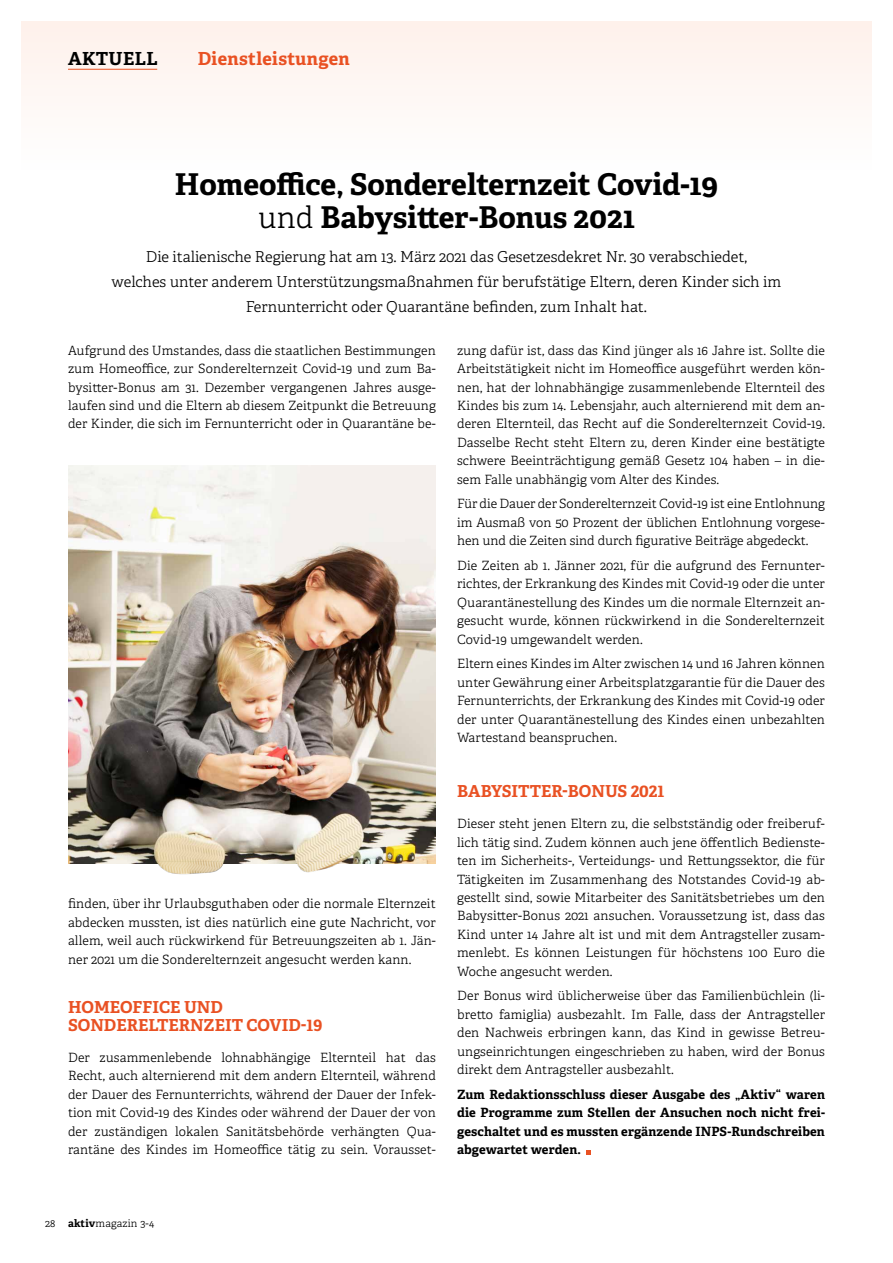
<style>
.page{position:relative;width:893px;height:1263px;background:#fff}
.page>*{position:absolute;margin:0;border:0;box-sizing:border-box;transform-origin:0 0}
.t1{font:700 30px/33px "Adelle";letter-spacing:-.005em;color:#000;text-align:center}
.t2{font:700 18px "Adelle";letter-spacing:.02em;color:#e95123}
.t3{font:700 18px "Adelle";letter-spacing:.02em;color:#000}
.t4{font:700 16.5px/18.5px "Adelle";color:#e95123}
.t5{font:300 15px/24.6px "Adelle";color:#000;text-align:center}
.t6{font:300 12.75px/18.5px "Adelle";letter-spacing:.01em;color:#000;text-align:justify}
.t7{font:700 12.75px/18.5px "Adelle";letter-spacing:.01em;color:#000;text-align:justify}
.t8{font:300 10.5px "Adelle";letter-spacing:.02em;color:#000}
.s1{font-weight:300}
.s2{font-weight:700}
</style>
<div class="page">
<div style="left:21px;top:21px;width:851px;height:149px;background:#fef7f4"></div>
<svg style="left:587px;top:1150px;width:4px;height:4px"></svg>
<img style="left:68px;top:465px;width:368px;height:410px">
<hr style="left:68px;top:69px;width:89px;height:1px;background:#e95123">
<h2 class="t3" style="left:68px;top:47px;width:91px">AKTUELL</h2>
<h2 class="t2" style="left:198px;top:47px;width:154px">Dienstleistungen</h2>
<h1 class="t1" style="left:175px;top:168px;width:545px">Homeoffice, Sonderelternzeit Covid-19 <span class="s1">und</span> Babysitter-Bonus 2021</h1>
<p class="t5" style="left:112px;top:245px;width:671px">Die italienische Regierung hat am 13. März 2021 das Gesetzesdekret Nr. 30 verabschiedet,<br>welches unter anderem Unterstützungsmaßnahmen für berufstätige Eltern, deren Kinder sich im<br>Fernunterricht oder Quarantäne befinden, zum Inhalt hat.</p>
<p class="t6" style="left:68px;top:341px;width:369px">Aufgrund des Umstandes, dass die staatlichen Bestimmungen zum Homeoffice, zur Sonderelternzeit Covid-19 und zum Ba&shy;bysitter-Bonus am 31. Dezember vergangenen Jahres ausge&shy;laufen sind und die Eltern ab diesem Zeitpunkt die Betreuung der Kinder, die sich im Fernunterricht oder in Quarantäne be-</p>
<p class="t6" style="left:457px;top:341px;width:369px">zung dafür ist, dass das Kind jünger als 16 Jahre ist. Sollte die Arbeitstätigkeit nicht im Homeoffice ausgeführt werden kön&shy;nen, hat der lohnabhängige zusammenlebende Elternteil des Kindes bis zum 14. Lebensjahr, auch alternierend mit dem an&shy;deren Elternteil, das Recht auf die Sonderelternzeit Covid-19.<br>Dasselbe Recht steht Eltern zu, deren Kinder eine bestätigte schwere Beeinträchtigung gemäß Gesetz 104 haben – in die&shy;sem Falle unabhängig vom Alter des Kindes.</p>
<p class="t6" style="left:457px;top:495px;width:369px">Für die Dauer der Sonderelternzeit Covid-19 ist eine Entlohnung im Ausmaß von 50 Prozent der üblichen Entlohnung vorgese&shy;hen und die Zeiten sind durch figurative Beiträge abgedeckt.</p>
<p class="t6" style="left:457px;top:556px;width:369px">Die Zeiten ab 1. Jänner 2021, für die aufgrund des Fernunter&shy;richtes, der Erkrankung des Kindes mit Covid-19 oder die unter Quarantänestellung des Kindes um die normale Elternzeit an&shy;gesucht wurde, können rückwirkend in die Sonderelternzeit Covid-19 umgewandelt werden.</p>
<p class="t6" style="left:457px;top:655px;width:369px">Eltern eines Kindes im Alter zwischen 14 und 16 Jahren können unter Gewährung einer Arbeitsplatzgarantie für die Dauer des Fernunterrichts, der Erkrankung des Kindes mit Covid-19 oder der unter Quarantänestellung des Kindes einen unbezahlten Wartestand beanspruchen.</p>
<p class="t6" style="left:68px;top:895px;width:369px">finden, über ihr Urlaubsguthaben oder die normale Elternzeit abdecken mussten, ist dies natürlich eine gute Nachricht, vor allem, weil auch rückwirkend für Betreuungszeiten ab 1. Jän&shy;ner 2021 um die Sonderelternzeit angesucht werden kann.</p>
<p class="t4" style="left:68px;top:998px;width:256px">HOMEOFFICE UND<br>SONDERELTERNZEIT COVID-19</p>
<p class="t6" style="left:68px;top:1048px;width:369px">Der zusammenlebende lohnabhängige Elternteil hat das Recht, auch alternierend mit dem andern Elternteil, während der Dauer des Fernunterrichts, während der Dauer der Infek&shy;tion mit Covid-19 des Kindes oder während der Dauer der von der zuständigen lokalen Sanitätsbehörde verhängten Qua&shy;rantäne des Kindes im Homeoffice tätig zu sein. Vorausset-</p>
<p class="t4" style="left:457px;top:782px;width:209px">BABYSITTER-BONUS 2021</p>
<p class="t6" style="left:457px;top:815px;width:369px">Dieser steht jenen Eltern zu, die selbstständig oder freiberuf&shy;lich tätig sind. Zudem können auch jene öffentlich Bedienste&shy;ten im Sicherheits-, Verteidungs- und Rettungssektor, die für Tätigkeiten im Zusammenhang des Notstandes Covid-19 ab&shy;gestellt sind, sowie Mitarbeiter des Sanitätsbetriebes um den Babysitter-Bonus 2021 ansuchen. Voraussetzung ist, dass das Kind unter 14 Jahre alt ist und mit dem Antragsteller zusam&shy;menlebt. Es können Leistungen für höchstens 100 Euro die Woche angesucht werden.</p>
<p class="t6" style="left:457px;top:987px;width:369px">Der Bonus wird üblicherweise über das Familienbüchlein (li&shy;bretto famiglia) ausbezahlt. Im Falle, dass der Antragsteller den Nachweis erbringen kann, das Kind in gewisse Betreu&shy;ungseinrichtungen eingeschrieben zu haben, wird der Bonus direkt dem Antragsteller ausbezahlt.</p>
<p class="t7" style="left:457px;top:1085px;width:369px">Zum Redaktionsschluss dieser Ausgabe des „Aktiv“ waren die Programme zum Stellen der Ansuchen noch nicht frei&shy;geschaltet und es mussten ergänzende INPS-Rundschreiben abgewartet werden.</p>
<p class="t8" style="left:45px;top:1217px;width:111px">28 <span class="s2">aktiv</span>magazin 3-4</p>
</div>
